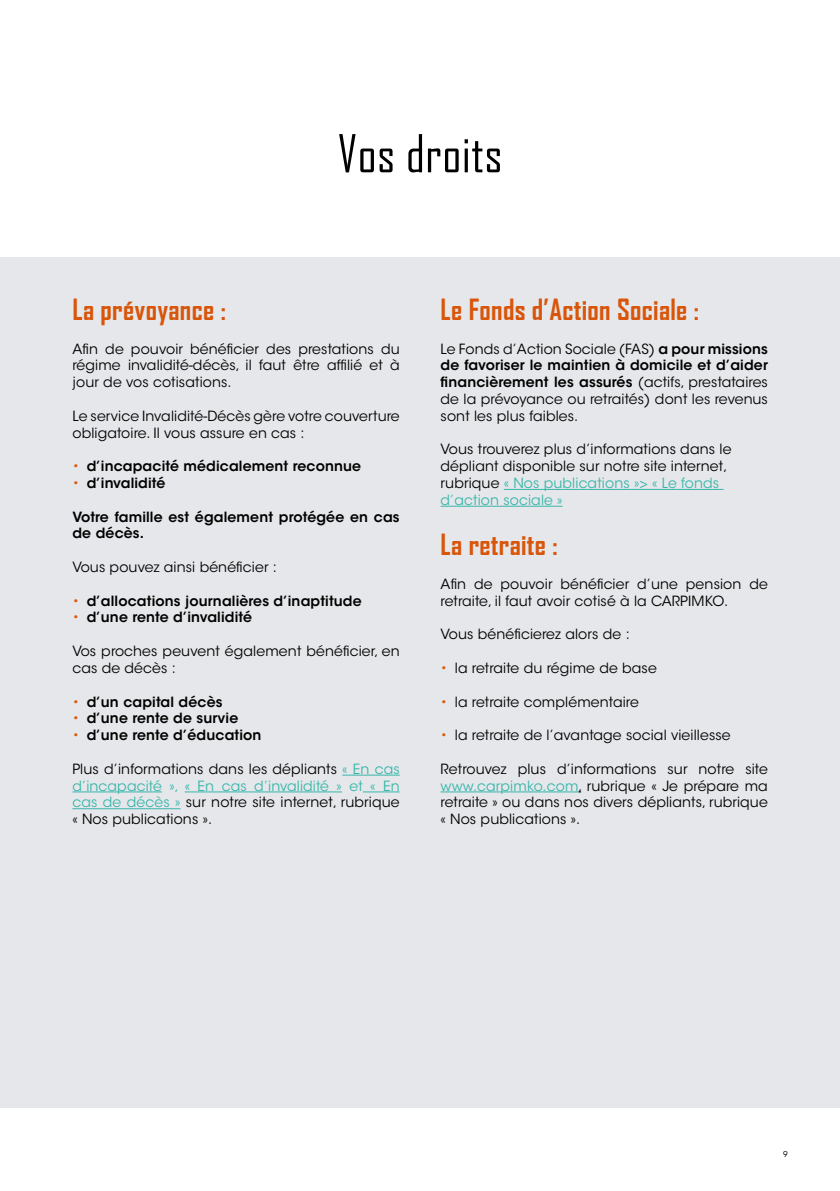
<style>
.page{position:relative;width:840px;height:1191px;background:#fff}
.page>*{position:absolute;margin:0;border:0;box-sizing:border-box;transform-origin:0 0}
.t1{font:50px "Agency FB";letter-spacing:.01em;color:#000}
.t2{font:700 28px "Agency FB";letter-spacing:.01em;color:#d85509}
.t3{font:14px/16.8px "ITC Avant Garde Std";letter-spacing:.01em;color:#000;text-align:justify}
.t4{font:600 14px/16.8px "ITC Avant Garde Std";letter-spacing:.01em;color:#000}
.t5{font:8px "ITC Avant Garde Std";color:#000}
.s1{font-weight:400;color:#d85509}
.s2{color:#38b6ab}
.s3{font-weight:600}
.s4{color:#d85509}
</style>
<div class="page">
<div style="left:0;top:258px;width:839px;height:849px;background:#e6e7ea"></div>
<hr style="left:342px;top:774px;width:57px;height:1px;background:#38b6ab">
<hr style="left:72px;top:791px;width:90px;height:1px;background:#38b6ab">
<hr style="left:185px;top:791px;width:157px;height:1px;background:#38b6ab">
<hr style="left:362px;top:791px;width:37px;height:1px;background:#38b6ab">
<hr style="left:72px;top:808px;width:108px;height:1px;background:#38b6ab">
<hr style="left:503px;top:489px;width:220px;height:1px;background:#38b6ab">
<hr style="left:440px;top:506px;width:122px;height:1px;background:#38b6ab">
<hr style="left:440px;top:791px;width:138px;height:1px;background:#38b6ab">
<h1 class="t1" style="left:337px;top:123px;width:166px">Vos droits</h1>
<h2 class="t2" style="left:72px;top:292px;width:155px">La prévoyance :</h2>
<p class="t3" style="left:72px;top:340px;width:328px">Afin de pouvoir bénéficier des prestations du régime invalidité-décès, il faut être affilié et à jour de vos cotisations.</p>
<p class="t3" style="left:72px;top:407px;width:328px">Le service Invalidité-Décès gère votre couverture obligatoire. Il vous assure en cas :</p>
<p class="t4" style="left:72px;top:458px;width:290px"><span class="s1">•</span> d’incapacité médicalement reconnue</p>
<p class="t4" style="left:72px;top:474px;width:94px"><span class="s1">•</span> d’invalidité</p>
<p class="t4" style="left:72px;top:508px;width:328px">Votre famille est également protégée en cas de décès.</p>
<p class="t3" style="left:72px;top:559px;width:206px">Vous pouvez ainsi bénéficier :</p>
<p class="t4" style="left:72px;top:592px;width:291px"><span class="s1">•</span> d’allocations journalières d’inaptitude</p>
<p class="t4" style="left:72px;top:609px;width:181px"><span class="s1">•</span> d’une rente d’invalidité</p>
<p class="t3" style="left:72px;top:643px;width:328px">Vos proches peuvent également bénéficier, en cas de décès :</p>
<p class="t4" style="left:72px;top:693px;width:151px"><span class="s1">•</span> d’un capital décès</p>
<p class="t4" style="left:72px;top:710px;width:167px"><span class="s1">•</span> d’une rente de survie</p>
<p class="t4" style="left:72px;top:726px;width:190px"><span class="s1">•</span> d’une rente d’éducation</p>
<p class="t3" style="left:72px;top:760px;width:328px">Plus d’informations dans les dépliants <span class="s2">« En cas d’incapacité », « En cas d’invalidité » et « En cas de décès »</span> sur notre site internet, rubrique « Nos publications ».</p>
<h2 class="t2" style="left:440px;top:292px;width:260px">Le Fonds d’Action Sociale :</h2>
<p class="t3" style="left:440px;top:340px;width:328px">Le Fonds d’Action Sociale (FAS) <span class="s3">a pour missions de favoriser le maintien à domicile et d’aider financièrement les assurés</span> (actifs, prestataires de la prévoyance ou retraités) dont les revenus sont les plus faibles.</p>
<p class="t3" style="left:440px;top:441px;width:292px;text-align:left">Vous trouverez plus d’informations dans le dépliant disponible sur notre site internet, rubrique <span class="s2">« Nos publications »&gt; « Le fonds d’action sociale »</span></p>
<h2 class="t2" style="left:440px;top:527px;width:118px">La retraite :</h2>
<p class="t3" style="left:440px;top:575px;width:328px">Afin de pouvoir bénéficier d’une pension de retraite, il faut avoir cotisé à la CARPIMKO.</p>
<p class="t3" style="left:440px;top:626px;width:190px">Vous bénéficierez alors de :</p>
<p class="t3" style="left:440px;top:659px;width:218px"><span class="s4">•</span> la retraite du régime de base</p>
<p class="t3" style="left:440px;top:693px;width:200px"><span class="s4">•</span> la retraite complémentaire</p>
<p class="t3" style="left:440px;top:727px;width:291px"><span class="s4">•</span> la retraite de l’avantage social vieillesse</p>
<p class="t3" style="left:440px;top:760px;width:328px">Retrouvez plus d’informations sur notre site <span class="s2">www.carpimko.com</span>, rubrique « Je prépare ma retraite » ou dans nos divers dépliants, rubrique « Nos publications ».</p>
<p class="t5" style="left:782px;top:1149px;width:6px">9</p>
</div>
